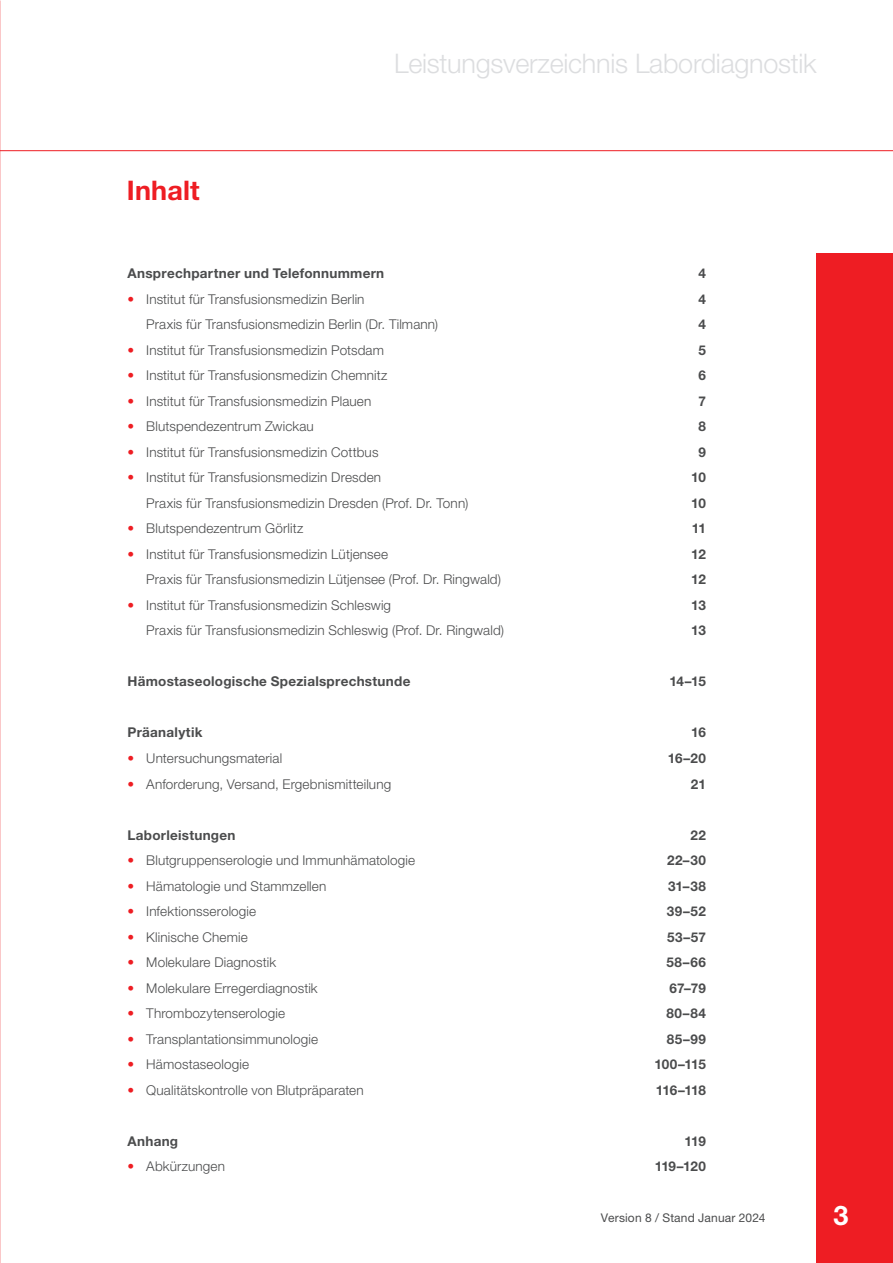
<style>
.page{position:relative;width:893px;height:1263px;background:#fff}
.page>*{position:absolute;margin:0;border:0;box-sizing:border-box;transform-origin:0 0}
.t1{font:300 27px "Helvetica Neue LT Std";letter-spacing:-.01em;color:#dcdddf}
.t2{font:700 27px "Helvetica Neue LT Std";letter-spacing:.005em;color:#ee1d23}
.t3{font:700 27px "Helvetica Neue LT Std";color:#fff}
.t4{font:300 13.5px "Helvetica Neue LT Std";letter-spacing:.01em;color:#4b4c4d}
.t5{font:700 13.5px "Helvetica Neue LT Std";letter-spacing:.02em;color:#4b4c4d}
.t6{font:12px "Helvetica Neue LT Std";letter-spacing:.015em;color:#4b4c4d}
.s1{color:#ee1d23}
</style>
<div class="page">
<div style="left:816px;top:253px;width:77px;height:1010px;background:#ee1d23"></div>
<hr style="left:0;top:150px;width:893px;height:1px;background:#ee1d23">
<p class="t2" style="left:127px;top:174px;width:74px">Inhalt</p>
<p class="t1" style="left:394px;top:46px;width:424px">Leistungsverzeichnis Labordiagnostik</p>
<p class="t5" style="left:128px;top:265px;width:258px">Ansprechpartner und Telefonnummern</p>
<p class="t5" style="left:698px;top:265px;width:9px">4</p>
<p class="t4" style="left:128px;top:291px;width:238px"><span class="s1">•</span> Institut für Transfusionsmedizin Berlin</p>
<p class="t5" style="left:698px;top:291px;width:9px">4</p>
<p class="t4" style="left:146px;top:316px;width:293px">Praxis für Transfusionsmedizin Berlin (Dr. Tilmann)</p>
<p class="t5" style="left:698px;top:316px;width:9px">4</p>
<p class="t4" style="left:128px;top:342px;width:258px"><span class="s1">•</span> Institut für Transfusionsmedizin Potsdam</p>
<p class="t5" style="left:698px;top:342px;width:9px">5</p>
<p class="t4" style="left:128px;top:367px;width:261px"><span class="s1">•</span> Institut für Transfusionsmedizin Chemnitz</p>
<p class="t5" style="left:698px;top:367px;width:9px">6</p>
<p class="t4" style="left:128px;top:393px;width:245px"><span class="s1">•</span> Institut für Transfusionsmedizin Plauen</p>
<p class="t5" style="left:698px;top:393px;width:9px">7</p>
<p class="t4" style="left:128px;top:418px;width:188px"><span class="s1">•</span> Blutspendezentrum Zwickau</p>
<p class="t5" style="left:698px;top:418px;width:9px">8</p>
<p class="t4" style="left:128px;top:444px;width:252px"><span class="s1">•</span> Institut für Transfusionsmedizin Cottbus</p>
<p class="t5" style="left:698px;top:444px;width:9px">9</p>
<p class="t4" style="left:128px;top:469px;width:255px"><span class="s1">•</span> Institut für Transfusionsmedizin Dresden</p>
<p class="t5" style="left:691px;top:469px;width:16px">10</p>
<p class="t4" style="left:146px;top:495px;width:324px">Praxis für Transfusionsmedizin Dresden (Prof. Dr. Tonn)</p>
<p class="t5" style="left:691px;top:495px;width:16px">10</p>
<p class="t4" style="left:128px;top:520px;width:177px"><span class="s1">•</span> Blutspendezentrum Görlitz</p>
<p class="t5" style="left:692px;top:520px;width:16px">11</p>
<p class="t4" style="left:128px;top:546px;width:262px"><span class="s1">•</span> Institut für Transfusionsmedizin Lütjensee</p>
<p class="t5" style="left:691px;top:546px;width:16px">12</p>
<p class="t4" style="left:146px;top:571px;width:356px">Praxis für Transfusionsmedizin Lütjensee (Prof. Dr. Ringwald)</p>
<p class="t5" style="left:691px;top:571px;width:16px">12</p>
<p class="t4" style="left:128px;top:597px;width:265px"><span class="s1">•</span> Institut für Transfusionsmedizin Schleswig</p>
<p class="t5" style="left:691px;top:597px;width:16px">13</p>
<p class="t4" style="left:146px;top:622px;width:359px">Praxis für Transfusionsmedizin Schleswig (Prof. Dr. Ringwald)</p>
<p class="t5" style="left:691px;top:622px;width:16px">13</p>
<p class="t5" style="left:128px;top:673px;width:284px">Hämostaseologische Spezialsprechstunde</p>
<p class="t5" style="left:669px;top:673px;width:38px">14–15</p>
<p class="t5" style="left:128px;top:724px;width:76px">Präanalytik</p>
<p class="t5" style="left:691px;top:724px;width:16px">16</p>
<p class="t4" style="left:128px;top:750px;width:156px"><span class="s1">•</span> Untersuchungsmaterial</p>
<p class="t5" style="left:668px;top:750px;width:40px">16–20</p>
<p class="t4" style="left:128px;top:775px;width:265px"><span class="s1">•</span> Anforderung, Versand, Ergebnismitteilung</p>
<p class="t5" style="left:691px;top:775px;width:17px">21</p>
<p class="t5" style="left:128px;top:826px;width:109px">Laborleistungen</p>
<p class="t5" style="left:690px;top:826px;width:17px">22</p>
<p class="t4" style="left:128px;top:852px;width:289px"><span class="s1">•</span> Blutgruppenserologie und Immunhämatologie</p>
<p class="t5" style="left:667px;top:852px;width:40px">22–30</p>
<p class="t4" style="left:128px;top:877px;width:200px"><span class="s1">•</span> Hämatologie und Stammzellen</p>
<p class="t5" style="left:668px;top:877px;width:39px">31–38</p>
<p class="t4" style="left:128px;top:903px;width:130px"><span class="s1">•</span> Infektionsserologie</p>
<p class="t5" style="left:667px;top:903px;width:40px">39–52</p>
<p class="t4" style="left:128px;top:928px;width:122px"><span class="s1">•</span> Klinische Chemie</p>
<p class="t5" style="left:667px;top:928px;width:40px">53–57</p>
<p class="t4" style="left:128px;top:954px;width:150px"><span class="s1">•</span> Molekulare Diagnostik</p>
<p class="t5" style="left:666px;top:954px;width:41px">58–66</p>
<p class="t4" style="left:128px;top:979px;width:192px"><span class="s1">•</span> Molekulare Erregerdiagnostik</p>
<p class="t5" style="left:669px;top:979px;width:38px">67–79</p>
<p class="t4" style="left:128px;top:1005px;width:159px"><span class="s1">•</span> Thrombozytenserologie</p>
<p class="t5" style="left:666px;top:1005px;width:41px">80–84</p>
<p class="t4" style="left:128px;top:1030px;width:192px"><span class="s1">•</span> Transplantationsimmunologie</p>
<p class="t5" style="left:667px;top:1030px;width:41px">85–99</p>
<p class="t4" style="left:128px;top:1056px;width:123px"><span class="s1">•</span> Hämostaseologie</p>
<p class="t5" style="left:654px;top:1056px;width:53px">100–115</p>
<p class="t4" style="left:128px;top:1081px;width:238px"><span class="s1">•</span> Qualitätskontrolle von Blutpräparaten</p>
<p class="t5" style="left:656px;top:1081px;width:51px">116–118</p>
<p class="t5" style="left:128px;top:1132px;width:52px">Anhang</p>
<p class="t5" style="left:684px;top:1132px;width:23px">119</p>
<p class="t4" style="left:128px;top:1158px;width:99px"><span class="s1">•</span> Abkürzungen</p>
<p class="t5" style="left:655px;top:1158px;width:53px">119–120</p>
<p class="t6" style="left:601px;top:1210px;width:166px">Version 8 / Stand Januar 2024</p>
<h1 class="t3" style="left:833px;top:1198px;width:17px">3</h1>
</div>
